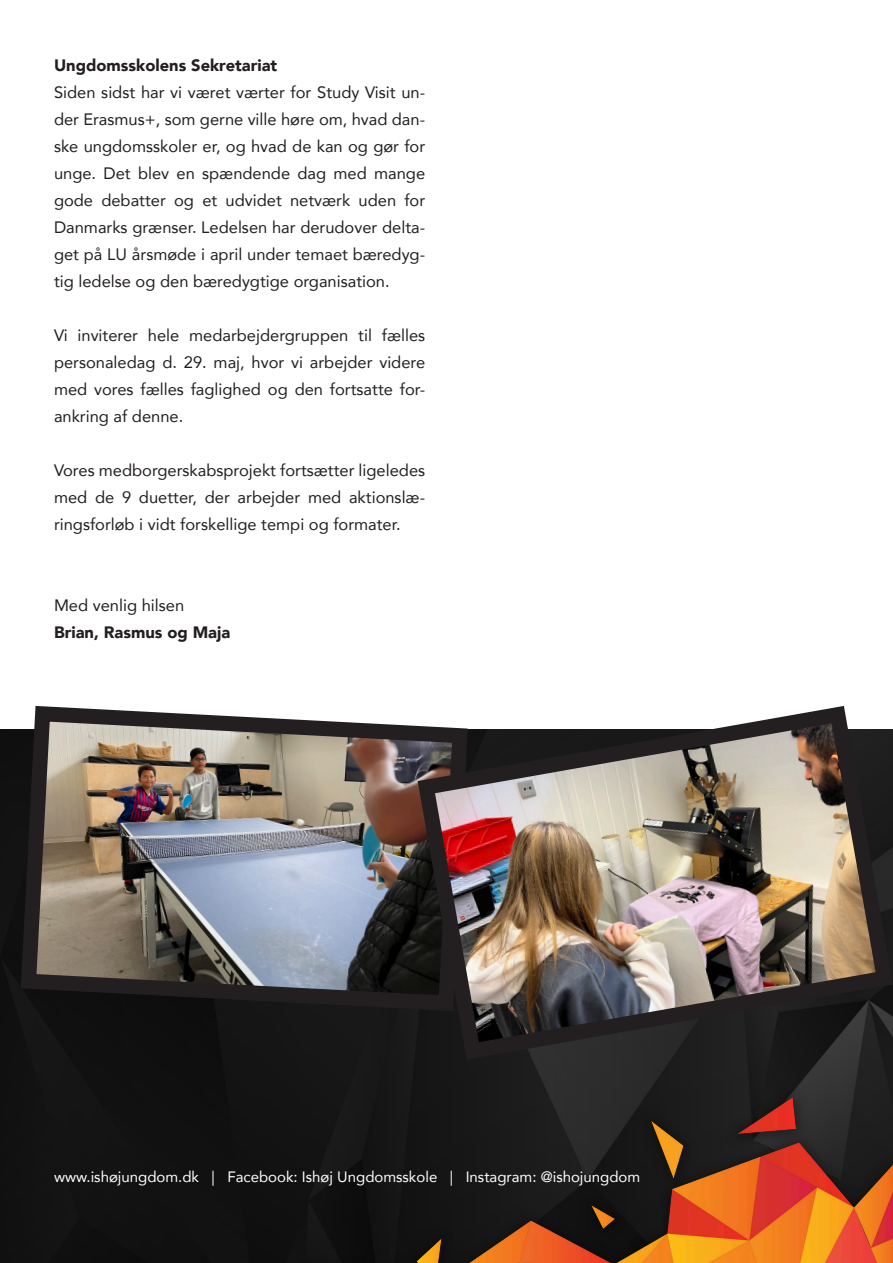
<style>
.page{position:relative;width:893px;height:1263px;background:#fff}
.page>*{position:absolute;margin:0;border:0;box-sizing:border-box;transform-origin:0 0}
.t1{font:16.5px/27px "Avenir";color:#231f20;text-align:justify}
.t2{font:900 16.5px "Avenir";color:#231f20}
.t3{font:15px "Avenir";color:#fff}
</style>
<div class="page">
<div style="left:0;top:729px;width:893px;height:534px;background:#121212"></div>
<img style="left:300px;top:1086px;width:593px;height:177px">
<img style="left:13px;top:706px;width:396px;height:313px">
<img style="left:409px;top:706px;width:484px;height:362px">
<p class="t2" style="left:54px;top:51px;width:225px">Ungdomsskolens Sekretariat</p>
<p class="t1" style="left:54px;top:78px;width:373px">Siden sidst har vi været værter for Study Visit un&shy;der Erasmus+, som gerne ville høre om, hvad dan&shy;ske ungdomsskoler er, og hvad de kan og gør for unge. Det blev en spændende dag med mange gode debatter og et udvidet netværk uden for Danmarks grænser. Ledelsen har derudover delta&shy;get på LU årsmøde i april under temaet bæredyg&shy;tig ledelse og den bæredygtige organisation.</p>
<p class="t1" style="left:54px;top:321px;width:373px">Vi inviterer hele medarbejdergruppen til fælles personaledag d. 29. maj, hvor vi arbejder videre med vores fælles faglighed og den fortsatte for&shy;ankring af denne.</p>
<p class="t1" style="left:54px;top:456px;width:373px">Vores medborgerskabsprojekt fortsætter ligeledes med de 9 duetter, der arbejder med aktionslæ&shy;ringsforløb i vidt forskellige tempi og formater.</p>
<p class="t1" style="left:54px;top:591px;width:132px">Med venlig hilsen</p>
<p class="t2" style="left:54px;top:618px;width:178px">Brian, Rasmus og Maja</p>
<p class="t3" style="left:54px;top:1164px;width:588px">www.ishøjungdom.dk | Facebook: Ishøj Ungdomsskole | Instagram: @ishojungdom</p>
</div>
